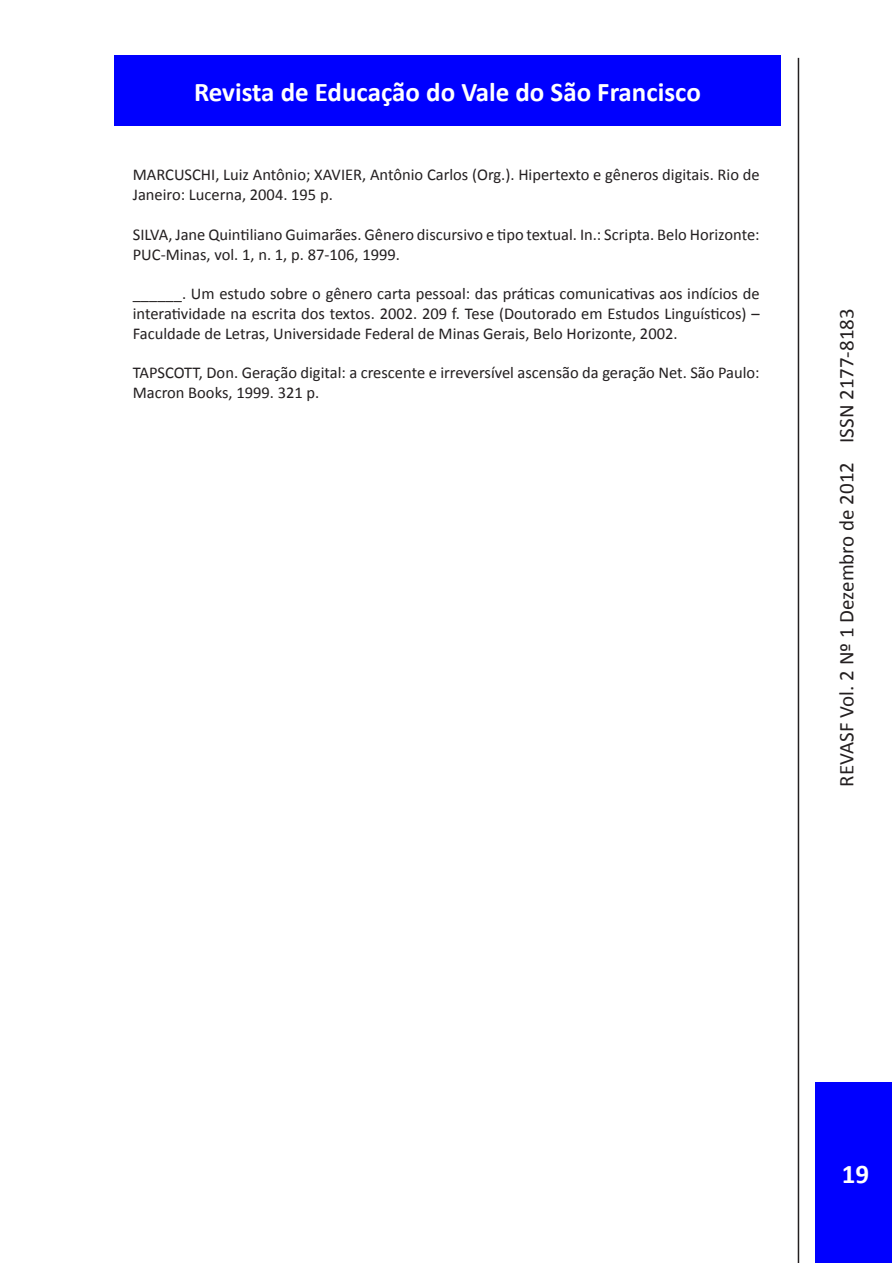
<style>
.page{position:relative;width:893px;height:1263px;background:#fff}
.page>*{position:absolute;margin:0;border:0;box-sizing:border-box;transform-origin:0 0}
.t1{font:700 27px "Calibri";color:#fff}
.t2{font:21px "Calibri";color:#231f20}
.t3{font:16.5px/19.8px "Calibri";color:#231f20}
</style>
<div class="page">
<div style="left:114px;top:56px;width:666px;height:70px;background:#00f"></div>
<div style="left:816px;top:1082px;width:76px;height:181px;background:#00f"></div>
<hr style="left:798px;top:58px;width:1px;height:1205px;background:#231f20">
<h1 class="t1" style="left:194px;top:75px;width:508px">Revista de Educação do Vale do São Francisco</h1>
<p class="t3" style="left:133px;top:164px;width:628px">MARCUSCHI, Luiz Antônio; XAVIER, Antônio Carlos (Org.). Hipertexto e gêneros digitais. Rio de<br>Janeiro: Lucerna, 2004. 195 p.</p>
<p class="t3" style="left:133px;top:224px;width:628px">SILVA, Jane Quintiliano Guimarães. Gênero discursivo e tipo textual. In.: Scripta. Belo Horizonte:<br>PUC-Minas, vol. 1, n. 1, p. 87-106, 1999.</p>
<p class="t3" style="left:133px;top:283px;width:628px;text-align:justify">______. Um estudo sobre o gênero carta pessoal: das práticas comunicativas aos indícios de interatividade na escrita dos textos. 2002. 209 f. Tese (Doutorado em Estudos Linguísticos) – Faculdade de Letras, Universidade Federal de Minas Gerais, Belo Horizonte, 2002.</p>
<p class="t3" style="left:133px;top:362px;width:628px">TAPSCOTT, Don. Geração digital: a crescente e irreversível ascensão da geração Net. São Paulo:<br>Macron Books, 1999. 321 p.</p>
<p class="t2" style="left:834px;top:787px;width:480px;rotate:-90deg">REVASF Vol. 2 Nº 1 Dezembro de 2012 ISSN 2177-8183</p>
<h1 class="t1" style="left:842px;top:1157px;width:29px">19</h1>
</div>
